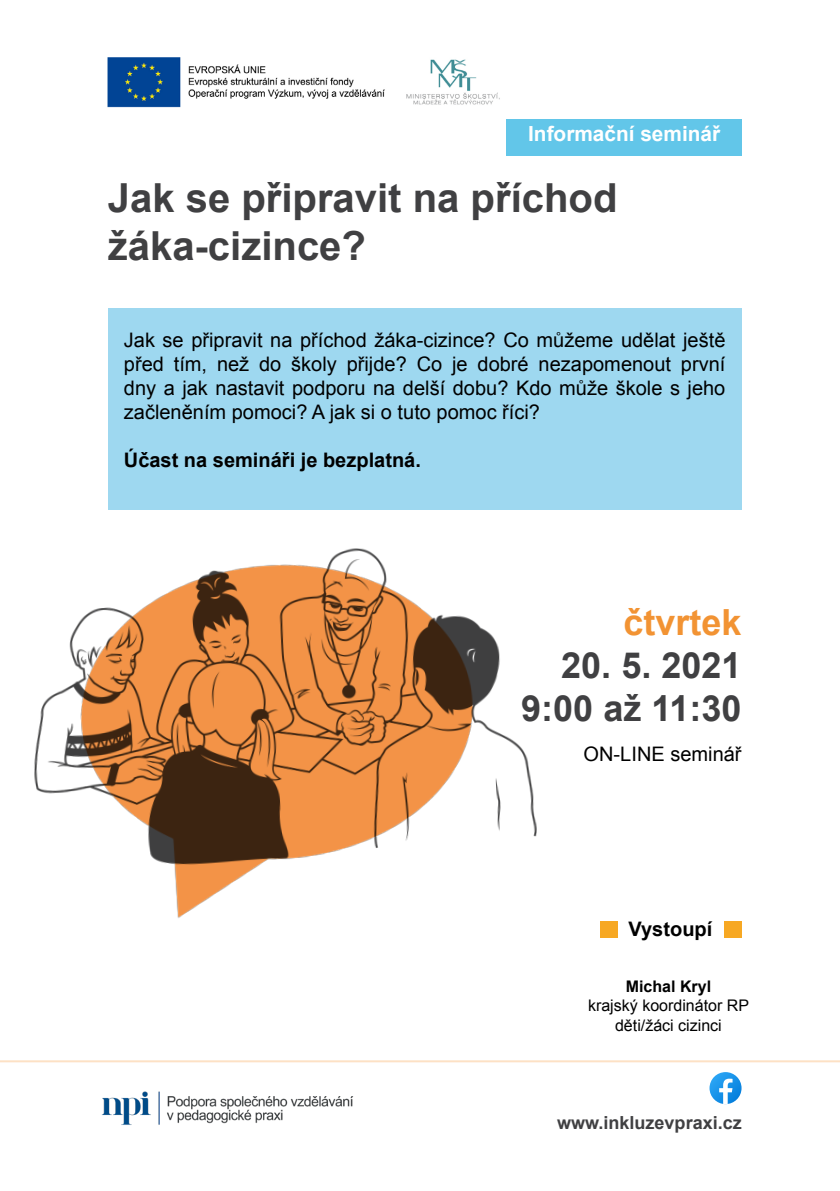
<style>
.page{position:relative;width:840px;height:1191px;background:#fff}
.page>*{position:absolute;margin:0;border:0;box-sizing:border-box;transform-origin:0 0}
.t1{font:700 40px/48px "Arial";color:#404042}
.t2{font:700 36px/43.2px "Arial";color:#404042;text-align:right}
.t3{font:700 36px "Arial";color:#f29333}
.t4{font:700 20.8px "Arial";color:#fff}
.t5{font:20px/24px "Arial";color:#000;text-align:justify}
.t6{font:700 20px "Arial";color:#000}
.t7{font:700 18px "Arial";color:#404042}
.t8{font:16px/19.2px "Arial";color:#000;text-align:center}
.t9{font:700 16px "Arial";color:#000}
</style>
<div class="page">
<div style="left:108px;top:308px;width:633px;height:202px;background:#9ed8f0"></div>
<hr style="left:0;top:1060px;width:839px;height:2px;background:#fde1c5">
<img style="left:34px;top:548px;width:503px;height:370px">
<img style="left:107px;top:57px;width:393px;height:51px">
<img style="left:101px;top:1091px;width:253px;height:34px">
<div style="left:506px;top:119px;width:235px;height:36px;background:#62c6e9"></div>
<div style="left:724px;top:921px;width:17px;height:16px;background:#f7a823"></div>
<div style="left:600px;top:921px;width:17px;height:16px;background:#f7a823"></div>
<svg style="left:709px;top:1072px;width:32px;height:32px"></svg>
<svg style="left:718px;top:1078px;width:14px;height:26px"></svg>
<p class="t4" style="left:528px;top:120px;width:193px">Informační seminář</p>
<h1 class="t1" style="left:108px;top:176px;width:511px">Jak se připravit na příchod žáka-cizince?</h1>
<p class="t5" style="left:124px;top:328px;width:602px">Jak se připravit na příchod žáka-cizince? Co můžeme udělat ještě před tím, než do školy přijde? Co je dobré nezapomenout první dny a jak nastavit podporu na delší dobu? Kdo může škole s jeho začleněním pomoci? A jak si o tuto pomoc říci?</p>
<p class="t6" style="left:124px;top:446px;width:298px">Účast na semináři je bezplatná.</p>
<h2 class="t3" style="left:623px;top:598px;width:120px">čtvrtek</h2>
<h2 class="t2" style="left:521px;top:645px;width:222px">20. 5. 2021<br>9:00 až 11:30</h2>
<p class="t5" style="left:583px;top:742px;width:159px">ON-LINE seminář</p>
<p class="t6" style="left:628px;top:915px;width:85px">Vystoupí</p>
<p class="t9" style="left:625px;top:976px;width:87px">Michal Kryl</p>
<p class="t8" style="left:587px;top:996px;width:162px">krajský koordinátor RP děti/žáci cizinci</p>
<p class="t7" style="left:557px;top:1110px;width:186px">www.inkluzevpraxi.cz</p>
</div>
